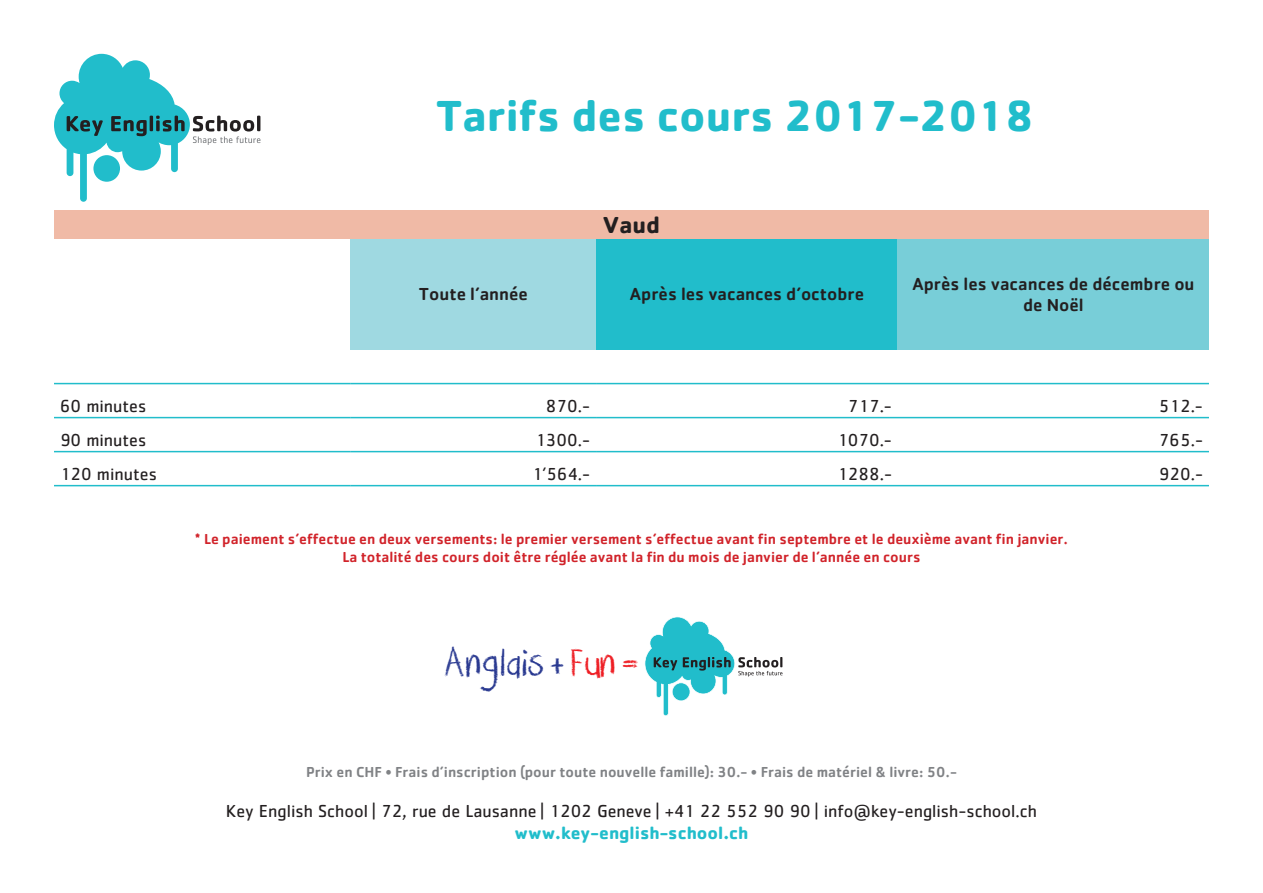
<style>
.page{position:relative;width:1263px;height:893px;background:#fff}
.page>*{position:absolute;margin:0;border:0;box-sizing:border-box;transform-origin:0 0}
.t1{font:700 45px "Cachet Std";color:#21bdcb}
.t2{font:42.6px "DK Crayon Crumble";color:#283890}
.t3{font:700 24px "Cachet Std";color:#231f20}
.t4{font:18px "Cachet Std";color:#231f20}
.t5{font:500 18px/21.6px "Cachet Std";color:#231f20;text-align:center}
.t6{font:700 18px "Cachet Std";color:#21bdcb}
.t7{font:500 15px/18px "Cachet Std";color:#d1232a;text-align:center}
.t8{font:500 15px "Cachet Std";color:#808285}
.s1{color:#ee1d23}
</style>
<div class="page">
<div style="left:54px;top:210px;width:1155px;height:29px;background:#f0baa6"></div>
<div style="left:351px;top:239px;width:245px;height:111px;background:#9fd9e1"></div>
<div style="left:596px;top:239px;width:302px;height:111px;background:#21bdcb"></div>
<div style="left:898px;top:239px;width:311px;height:111px;background:#78ced8"></div>
<hr style="left:54px;top:383px;width:297px;height:1px;background:#21bdcb">
<hr style="left:351px;top:383px;width:245px;height:1px;background:#21bdcb">
<hr style="left:596px;top:383px;width:302px;height:1px;background:#21bdcb">
<hr style="left:898px;top:383px;width:311px;height:1px;background:#21bdcb">
<hr style="left:54px;top:417px;width:297px;height:1px;background:#21bdcb">
<hr style="left:351px;top:417px;width:245px;height:1px;background:#21bdcb">
<hr style="left:596px;top:417px;width:302px;height:1px;background:#21bdcb">
<hr style="left:898px;top:417px;width:311px;height:1px;background:#21bdcb">
<hr style="left:54px;top:451px;width:297px;height:1px;background:#21bdcb">
<hr style="left:351px;top:451px;width:245px;height:1px;background:#21bdcb">
<hr style="left:596px;top:451px;width:302px;height:1px;background:#21bdcb">
<hr style="left:898px;top:451px;width:311px;height:1px;background:#21bdcb">
<hr style="left:54px;top:485px;width:297px;height:1px;background:#21bdcb">
<hr style="left:351px;top:485px;width:245px;height:1px;background:#21bdcb">
<hr style="left:596px;top:485px;width:302px;height:1px;background:#21bdcb">
<hr style="left:898px;top:485px;width:311px;height:1px;background:#21bdcb">
<svg style="left:54px;top:54px;width:206px;height:148px"></svg>
<svg style="left:645px;top:617px;width:137px;height:99px"></svg>
<h1 class="t1" style="left:436px;top:87px;width:600px">Tarifs des cours 2017-2018</h1>
<h3 class="t3" style="left:603px;top:209px;width:59px">Vaud</h3>
<p class="t5" style="left:419px;top:283px;width:111px">Toute l’année</p>
<p class="t5" style="left:630px;top:283px;width:236px">Après les vacances d’octobre</p>
<p class="t5" style="left:912px;top:272px;width:284px">Après les vacances de décembre ou de Noël</p>
<p class="t4" style="left:60px;top:395px;width:88px">60 minutes</p>
<p class="t4" style="left:546px;top:395px;width:46px">870.-</p>
<p class="t4" style="left:848px;top:395px;width:46px">717.-</p>
<p class="t4" style="left:1159px;top:395px;width:46px">512.-</p>
<p class="t4" style="left:60px;top:429px;width:88px">90 minutes</p>
<p class="t4" style="left:535px;top:429px;width:56px">1300.-</p>
<p class="t4" style="left:837px;top:429px;width:56px">1070.-</p>
<p class="t4" style="left:1159px;top:429px;width:46px">765.-</p>
<p class="t4" style="left:60px;top:463px;width:98px">120 minutes</p>
<p class="t4" style="left:532px;top:463px;width:60px">1’564.-</p>
<p class="t4" style="left:837px;top:463px;width:56px">1288.-</p>
<p class="t4" style="left:1159px;top:463px;width:46px">920.-</p>
<p class="t7" style="left:195px;top:530px;width:874px">* Le paiement s’effectue en deux versements: le premier versement s’effectue avant fin septembre et le deuxième avant fin janvier.<br>La totalité des cours doit être réglée avant la fin du mois de janvier de l’année en cours</p>
<h2 class="t2" style="left:444px;top:638px;width:197px">Anglais +<span class="s1">Fun =</span></h2>
<p class="t8" style="left:306px;top:762px;width:652px">Prix en CHF • Frais d’inscription (pour toute nouvelle famille): 30.- • Frais de matériel &amp; livre: 50.-</p>
<p class="t4" style="left:226px;top:801px;width:813px">Key English School | 72, rue de Lausanne | 1202 Geneve | +41 22 552 90 90 | info@key-english-school.ch</p>
<p class="t6" style="left:514px;top:821px;width:235px">www.key-english-school.ch</p>
</div>
